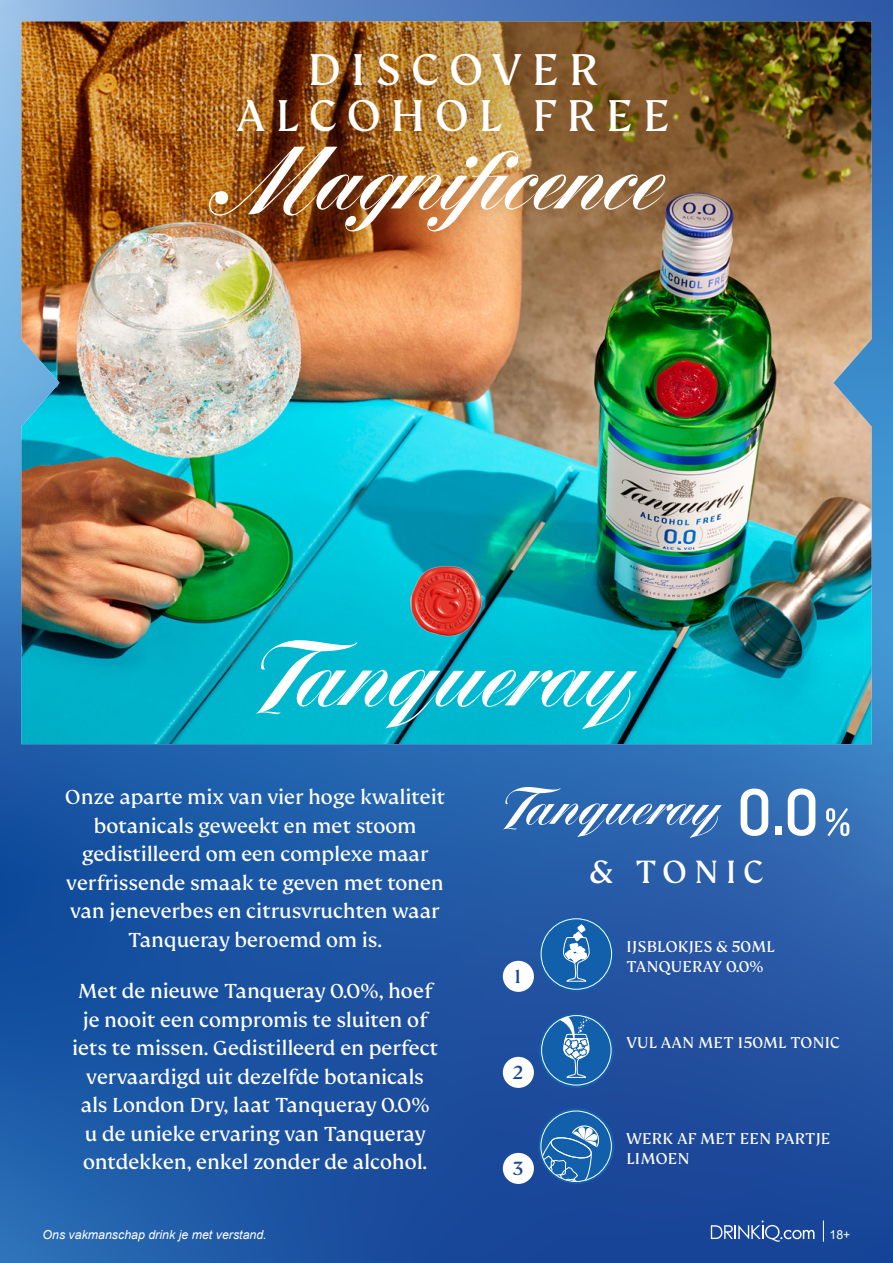
<style>
.page{position:relative;width:893px;height:1263px;background:#fff}
.page>*{position:absolute;margin:0;border:0;box-sizing:border-box;transform-origin:0 0}
.t1{font:90.75px "Magnificence";letter-spacing:-.005em;color:#fff}
.t2{font:48.9px/46.2px "FS Kim";letter-spacing:.2em;color:#fff;text-align:center}
.t3{font:35.4px "FS Kim";letter-spacing:.2em;color:#fff}
.t4{font:22.35px/28.5px "FS Kim";color:#fff;text-align:center}
.t5{font:21px "FS Kim";color:#174396}
.t6{font:17.25px/20.7px "FS Kim";letter-spacing:.01em;color:#fff}
.t7{font:italic 12.3px "Arial";color:#fff}
.t8{font:12.3px "Arial";color:#fff}
</style>
<div class="page">
<img style="left:0;top:0;width:893px;height:1263px">
<svg style="left:256px;top:640px;width:381px;height:89px"></svg>
<img style="left:410px;top:564px;width:73px;height:73px">
<svg style="left:711px;top:1220px;width:103px;height:22px;background:#4469ab"></svg>
<svg style="left:823px;top:1220px;width:1px;height:22px"></svg>
<div style="left:192px;top:36px;width:491px;height:212px;background:#9d6123;opacity:.61"></div>
<svg style="left:503px;top:787px;width:219px;height:51px;background:#5483bf"></svg>
<svg style="left:741px;top:788px;width:27px;height:48px"></svg>
<div style="left:775px;top:827px;width:6px;height:8px;background:#fff"></div>
<svg style="left:788px;top:788px;width:27px;height:48px"></svg>
<svg style="left:826px;top:808px;width:23px;height:28px"></svg>
<div style="left:503px;top:961px;width:31px;height:31px;background:#fff;border-radius:50%"></div>
<div style="left:538px;top:916px;width:76px;height:76px;background:#125fab;border-radius:50%"></div>
<svg style="left:563px;top:925px;width:27px;height:57px"></svg>
<div style="left:541px;top:918px;width:71px;height:71px;border:1px solid #fff;border-radius:50%"></div>
<div style="left:503px;top:1057px;width:31px;height:31px;background:#fff;border-radius:50%"></div>
<div style="left:539px;top:1013px;width:75px;height:75px;background:#125fab;border-radius:50%"></div>
<svg style="left:551px;top:1015px;width:39px;height:63px"></svg>
<div style="left:541px;top:1015px;width:70px;height:70px;border:1px solid #fff;border-radius:50%"></div>
<div style="left:503px;top:1153px;width:31px;height:31px;background:#fff;border-radius:50%"></div>
<svg style="left:538px;top:1108px;width:76px;height:76px"></svg>
<svg style="left:541px;top:1124px;width:59px;height:57px;background:#3e7bb9"></svg>
<h2 class="t2" style="left:236px;top:47px;width:436px">DISCOVER<br>ALCOHOL FREE</h2>
<h1 class="t1" style="left:220px;top:113px;width:446px">Magnificence</h1>
<p class="t4" style="left:65px;top:783px;width:382px">Onze aparte mix van vier hoge kwaliteit botanicals geweekt en met stoom gedistilleerd om een complexe maar verfrissende smaak te geven met tonen van jeneverbes en citrusvruchten waar Tanqueray beroemd om is.</p>
<p class="t4" style="left:72px;top:977px;width:367px">Met de nieuwe Tanqueray 0.0%, hoef je nooit een compromis te sluiten of iets te missen. Gedistilleerd en perfect vervaardigd uit dezelfde botanicals als London Dry, laat Tanqueray 0.0% u de unieke ervaring van Tanqueray ontdekken, enkel zonder de alcohol.</p>
<p class="t5" style="left:514px;top:965px;width:9px">1</p>
<p class="t5" style="left:512px;top:1061px;width:12px">2</p>
<p class="t5" style="left:512px;top:1157px;width:12px">3</p>
<h3 class="t3" style="left:589px;top:852px;width:176px">&amp; TONIC</h3>
<p class="t6" style="left:626px;top:936px;width:150px">IJSBLOKJES &amp; 50ML<br>TANQUERAY 0.0%</p>
<p class="t6" style="left:626px;top:1032px;width:215px">VUL AAN MET 150ML TONIC</p>
<p class="t6" style="left:626px;top:1128px;width:206px">WERK AF MET EEN PARTJE<br>LIMOEN</p>
<p class="t7" style="left:43px;top:1227px;width:226px">Ons vakmanschap drink je met verstand.</p>
<p class="t8" style="left:829px;top:1227px;width:22px">18+</p>
</div>
